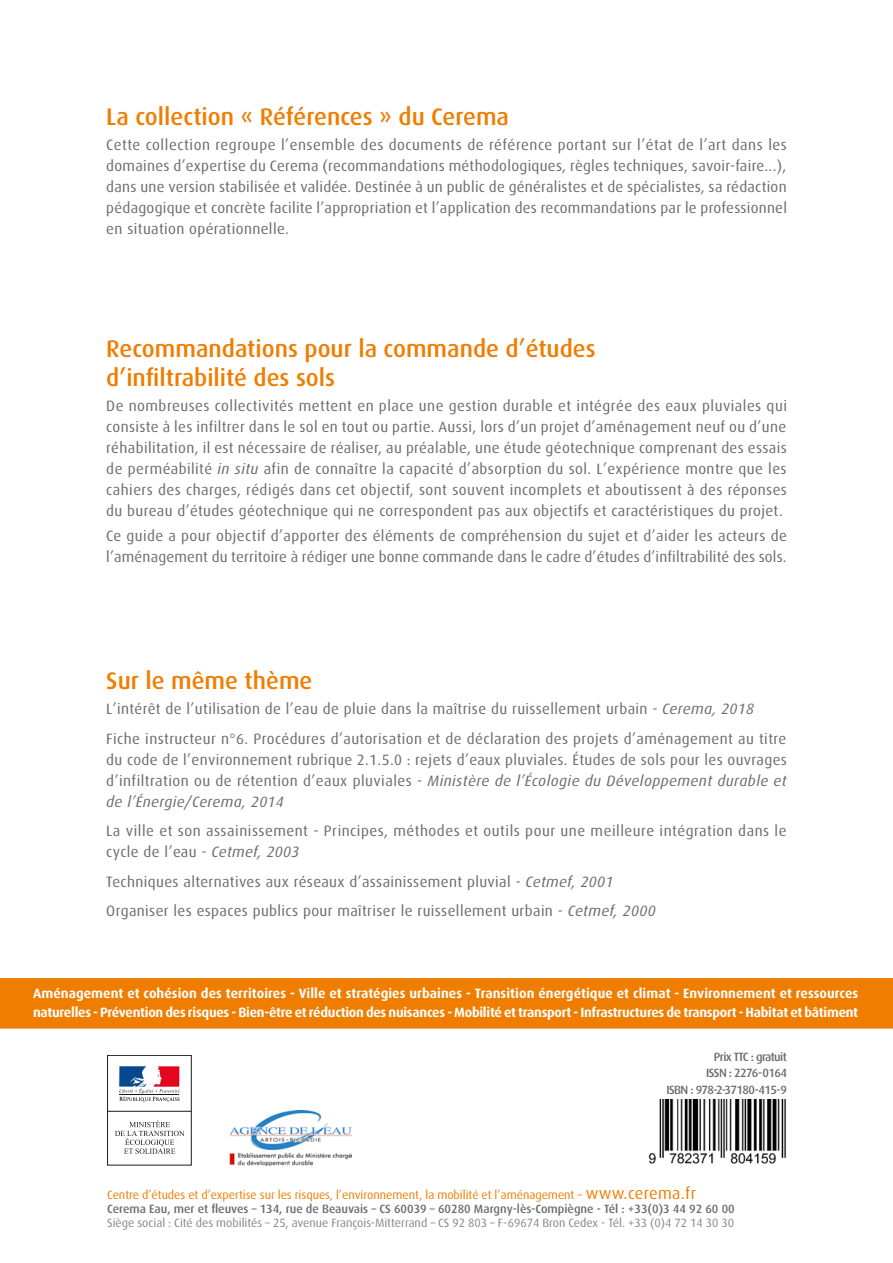
<style>
.page{position:relative;width:893px;height:1263px;background:#fff}
.page>*{position:absolute;margin:0;border:0;box-sizing:border-box;transform-origin:0 0}
.TitreTxt_Dos{font:500 24px/28.8px "Dax OT";color:#ef7d00}
.Texte_Dos{font:15px/21px "Dax OT";letter-spacing:.025em;color:#6b6b6a;text-align:justify}
.t1{font:700 13.5px/19.5px "Dax OT";letter-spacing:-.02em;color:#fff}
._4e_Prix{font:500 12px/13.5px "Dax OT";color:#6b6b6a}
.t2{font:12px "Dax OT";color:#878787}
._4e_Prix-2{font:500 12px "Dax OT";letter-spacing:-.05em;color:#6b6b6a}
.s1{font-style:italic}
.s2{font-weight:400;color:#ef7d00}
.s3{font-weight:400;font-size:16.5px;color:#ef7d00}
</style>
<div class="page">
<div style="left:0;top:978px;width:893px;height:50px;background:#ef7d00"></div>
<img style="left:648px;top:1100px;width:139px;height:64px">
<img style="left:230px;top:1110px;width:122px;height:55px">
<div style="left:107px;top:1055px;width:85px;height:110px;border:1px solid #1b191d"></div>
<svg style="left:119px;top:1066px;width:61px;height:36px"></svg>
<hr style="left:108px;top:1111px;width:83px;height:1px;background:#1b191d">
<svg style="left:115px;top:1120px;width:69px;height:34px"></svg>
<p class="TitreTxt_Dos" style="left:106px;top:102px;width:404px">La collection « Références » du Cerema</p>
<p class="Texte_Dos" style="left:106px;top:134px;width:682px">Cette collection regroupe l’ensemble des documents de référence portant sur l’état de l’art dans les domaines d’expertise du Cerema (recommandations méthodologiques, règles techniques, savoir-faire...), dans une version stabilisée et validée. Destinée à un public de généralistes et de spécialistes, sa rédaction pédagogique et concrète facilite l’appropriation et l’application des recommandations par le professionnel en situation opérationnelle.</p>
<p class="TitreTxt_Dos" style="left:106px;top:334px;width:491px">Recommandations pour la commande d’études d’infiltrabilité des sols</p>
<p class="Texte_Dos" style="left:106px;top:395px;width:682px">De nombreuses collectivités mettent en place une gestion durable et intégrée des eaux pluviales qui consiste à les infiltrer dans le sol en tout ou partie. Aussi, lors d’un projet d’aménagement neuf ou d’une réhabilitation, il est nécessaire de réaliser, au préalable, une étude géotechnique comprenant des essais de perméabilité <span class="s1">in situ</span> afin de connaître la capacité d’absorption du sol. L’expérience montre que les cahiers des charges, rédigés dans cet objectif, sont souvent incomplets et aboutissent à des réponses du bureau d’études géotechnique qui ne correspondent pas aux objectifs et caractéristiques du projet.</p>
<p class="Texte_Dos" style="left:106px;top:526px;width:682px">Ce guide a pour objectif d’apporter des éléments de compréhension du sujet et d’aider les acteurs de l’aménagement du territoire à rédiger une bonne commande dans le cadre d’études d’infiltrabilité des sols.</p>
<p class="TitreTxt_Dos" style="left:106px;top:666px;width:208px">Sur le même thème</p>
<p class="Texte_Dos" style="left:106px;top:699px;width:649px">L’intérêt de l’utilisation de l’eau de pluie dans la maîtrise du ruissellement urbain - <span class="s1">Cerema, 2018</span></p>
<p class="Texte_Dos" style="left:106px;top:728px;width:682px">Fiche instructeur n°6. Procédures d’autorisation et de déclaration des projets d’aménagement au titre du code de l’environnement rubrique 2.1.5.0 : rejets d’eaux pluviales. Études de sols pour les ouvrages d’infiltration ou de rétention d’eaux pluviales - <span class="s1">Ministère de l’Écologie du Développement durable et de l’Énergie/Cerema, 2014</span></p>
<p class="Texte_Dos" style="left:106px;top:821px;width:682px">La ville et son assainissement - Principes, méthodes et outils pour une meilleure intégration dans le cycle de l’eau - <span class="s1">Cetmef, 2003</span></p>
<p class="Texte_Dos" style="left:106px;top:871px;width:509px">Techniques alternatives aux réseaux d’assainissement pluvial - <span class="s1">Cetmef, 2001</span></p>
<p class="Texte_Dos" style="left:106px;top:901px;width:551px">Organiser les espaces publics pour maîtriser le ruissellement urbain - <span class="s1">Cetmef, 2000</span></p>
<p class="t1" style="left:33px;top:983px;width:827px">Aménagement et cohésion des territoires - Ville et stratégies urbaines - Transition énergétique et climat - Environnement et ressources naturelles - Prévention des risques - Bien-être et réduction des nuisances - Mobilité et transport - Infrastructures de transport - Habitat et bâtiment</p>
<p class="_4e_Prix-2" style="left:714px;top:1050px;width:75px">Prix TTC : gratuit</p>
<p class="_4e_Prix-2" style="left:706px;top:1066px;width:82px">ISSN : 2276-0164</p>
<p class="_4e_Prix-2" style="left:666px;top:1083px;width:122px">ISBN : 978-2-37180-415-9</p>
<p class="_4e_Prix" style="left:107px;top:1188px;width:629px"><span class="s2">Centre d’études et d’expertise sur les risques, l’environnement, la mobilité et l’aménagement –</span> <span class="s3">www.cerema.fr<br></span>Cerema Eau, mer et fleuves – 134, rue de Beauvais – CS 60039 – 60280 Margny-lès-Compiègne - Tél : +33(0)3 44 92 60 00</p>
<p class="t2" style="left:107px;top:1216px;width:628px">Siège social : Cité des mobilités – 25, avenue François-Mitterrand – CS 92 803 – F-69674 Bron Cedex - Tél. +33 (0)4 72 14 30 30</p>
</div>
